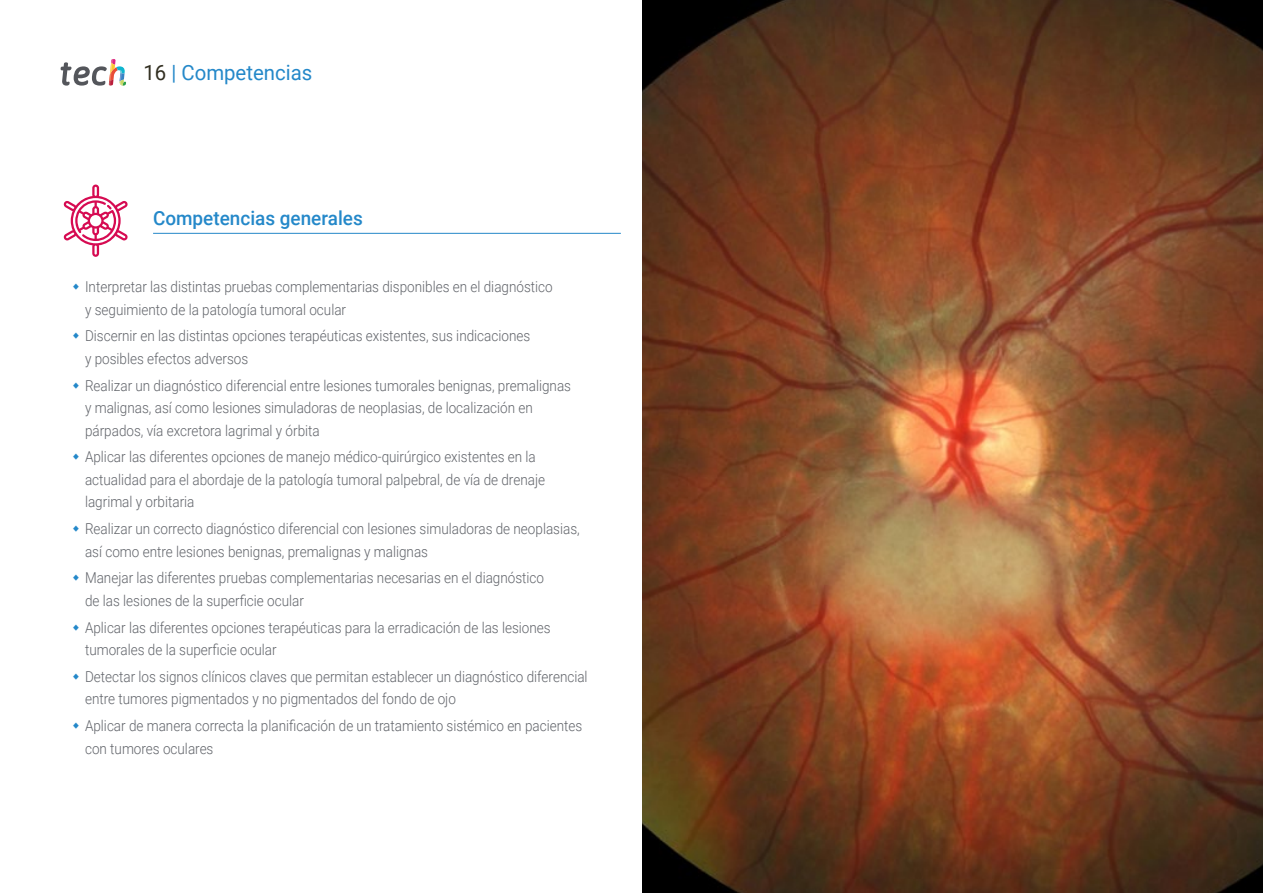
<style>
.page{position:relative;width:1263px;height:893px;background:#fff}
.page>*{position:absolute;margin:0;border:0;box-sizing:border-box;transform-origin:0 0}
.t1{font:21px "Roboto";color:#2488c9}
.t2{font:500 19.5px "Roboto";color:#2488c9}
.t3{font:300 15px/22.5px "Roboto";color:#61646a;scale:.9 1}
.s1{color:#312e20}
</style>
<div class="page">
<hr style="left:153px;top:233px;width:468px;height:1px;background:#2488c9">
<svg style="left:61px;top:59px;width:65px;height:27px"></svg>
<svg style="left:63px;top:185px;width:65px;height:72px"></svg>
<img style="left:642px;top:0;width:621px;height:893px">
<h1 class="t1" style="left:144px;top:57px;width:170px"><span class="s1">16</span> | Competencias</h1>
<h2 class="t2" style="left:153px;top:204px;width:211px">Competencias generales</h2>
<p class="t3" style="left:85px;top:275px;width:521px">Interpretar las distintas pruebas complementarias disponibles en el diagnóstico y seguimiento de la patología tumoral ocular</p>
<p class="t3" style="left:85px;top:324px;width:496px">Discernir en las distintas opciones terapéuticas existentes, sus indicaciones y posibles efectos adversos</p>
<p class="t3" style="left:85px;top:373px;width:541px">Realizar un diagnóstico diferencial entre lesiones tumorales benignas, premalignas y malignas, así como lesiones simuladoras de neoplasias, de localización en párpados, vía excretora lagrimal y órbita</p>
<p class="t3" style="left:85px;top:445px;width:513px">Aplicar las diferentes opciones de manejo médico-quirúrgico existentes en la actualidad para el abordaje de la patología tumoral palpebral, de vía de drenaje lagrimal y orbitaria</p>
<p class="t3" style="left:85px;top:517px;width:551px">Realizar un correcto diagnóstico diferencial con lesiones simuladoras de neoplasias, así como entre lesiones benignas, premalignas y malignas</p>
<p class="t3" style="left:85px;top:566px;width:512px">Manejar las diferentes pruebas complementarias necesarias en el diagnóstico de las lesiones de la superficie ocular</p>
<p class="t3" style="left:85px;top:615px;width:519px">Aplicar las diferentes opciones terapéuticas para la erradicación de las lesiones tumorales de la superficie ocular</p>
<p class="t3" style="left:85px;top:665px;width:560px">Detectar los signos clínicos claves que permitan establecer un diagnóstico diferencial entre tumores pigmentados y no pigmentados del fondo de ojo</p>
<p class="t3" style="left:85px;top:714px;width:554px">Aplicar de manera correcta la planificación de un tratamiento sistémico en pacientes con tumores oculares</p>
</div>
